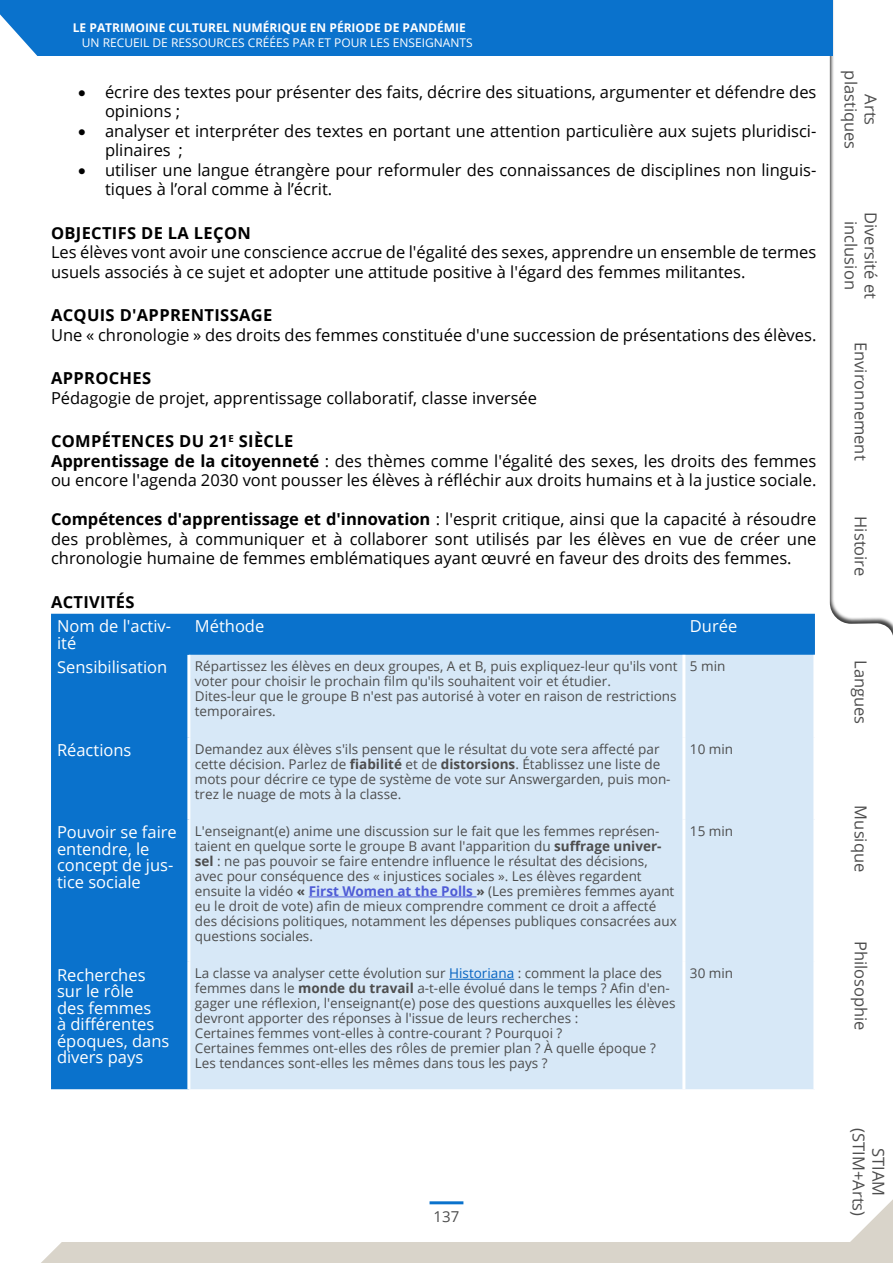
<style>
.page{position:relative;width:893px;height:1263px;background:#fff}
.page>*{position:absolute;margin:0;border:0;box-sizing:border-box;transform-origin:0 0}
.t1{font:16.5px/19.5px "Open Sans";color:#000}
.t2{font:16.5px/16.5px "Open Sans";color:#fff}
.t3{font:16.5px/19.8px "Open Sans";color:#4d4d4d;text-align:center}
.t4{font:700 16.5px "Open Sans";letter-spacing:.02em;color:#000}
.t5{font:15px "Open Sans";color:#4d4d4d}
.t6{font:13.5px/15px "Open Sans";color:#4d4d4d}
.t7{font:12px "Open Sans";color:#fff}
.t8{font:700 12px "Open Sans";color:#fff}
.s1{font-weight:700}
.s2{font-weight:700;color:#4f5cd6}
.s3{color:#0563c1}
</style>
<div class="page">
<div style="left:817px;top:0;width:76px;height:651px;background:#000;opacity:.75"></div>
<div style="left:0;top:0;width:832px;height:56px;background:#0a72cc"></div>
<div style="left:0;top:1242px;width:893px;height:21px;background:#d9d4ca"></div>
<svg style="left:0;top:1242px;width:62px;height:21px"></svg>
<svg style="left:0;top:14px;width:38px;height:42px"></svg>
<hr style="left:430px;top:1201px;width:33px;height:3px;background:#0a72cc">
<svg style="left:850px;top:1199px;width:43px;height:43px"></svg>
<div style="left:51px;top:614px;width:764px;height:475px;background:#0a72cc"></div>
<div style="left:190px;top:655px;width:623px;height:434px;background:#d7e8f7"></div>
<hr style="left:187px;top:655px;width:3px;height:82px;background:#fff">
<hr style="left:813px;top:655px;width:3px;height:82px;background:#fff">
<hr style="left:187px;top:737px;width:3px;height:82px;background:#fff">
<hr style="left:813px;top:737px;width:3px;height:82px;background:#fff">
<hr style="left:187px;top:819px;width:3px;height:143px;background:#fff">
<hr style="left:813px;top:819px;width:3px;height:143px;background:#fff">
<hr style="left:187px;top:962px;width:3px;height:127px;background:#fff">
<hr style="left:813px;top:962px;width:3px;height:127px;background:#fff">
<hr style="left:682px;top:655px;width:3px;height:82px;background:#fff">
<hr style="left:682px;top:737px;width:3px;height:82px;background:#fff">
<hr style="left:682px;top:819px;width:3px;height:143px;background:#fff">
<hr style="left:682px;top:962px;width:3px;height:127px;background:#fff">
<hr style="left:309px;top:896px;width:167px;height:1px;background:#4f5cd6">
<hr style="left:449px;top:979px;width:65px;height:1px;background:#0563c1">
<p class="t8" style="left:73px;top:19px;width:394px">LE PATRIMOINE CULTUREL NUMÉRIQUE EN PÉRIODE DE PANDÉMIE</p>
<p class="t7" style="left:82px;top:34px;width:392px">UN RECUEIL DE RESSOURCES CRÉÉES PAR ET POUR LES ENSEIGNANTS</p>
<p class="t1" style="left:105px;top:82px;width:713px;text-indent:-27px">• écrire des textes pour présenter des faits, décrire des situations, argumenter et défendre des opinions ;</p>
<p class="t1" style="left:105px;top:121px;width:713px;text-indent:-27px">• analyser et interpréter des textes en portant une attention particulière aux sujets pluridisci&shy;plinaires ;</p>
<p class="t1" style="left:105px;top:160px;width:713px;text-indent:-27px">• utiliser une langue étrangère pour reformuler des connaissances de disciplines non linguis&shy;tiques à l’oral comme à l’écrit.</p>
<p class="t4" style="left:51px;top:221px;width:201px">OBJECTIFS DE LA LEÇON</p>
<p class="t1" style="left:51px;top:242px;width:767px">Les élèves vont avoir une conscience accrue de l'égalité des sexes, apprendre un ensemble de termes usuels associés à ce sujet et adopter une attitude positive à l'égard des femmes militantes.</p>
<p class="t4" style="left:51px;top:304px;width:223px">ACQUIS D'APPRENTISSAGE</p>
<p class="t1" style="left:51px;top:325px;width:767px">Une « chronologie » des droits des femmes constituée d'une succession de présentations des élèves.</p>
<p class="t4" style="left:51px;top:367px;width:102px">APPROCHES</p>
<p class="t1" style="left:51px;top:388px;width:488px">Pédagogie de projet, apprentissage collaboratif, classe inversée</p>
<p class="t1" style="left:51px;top:431px;width:767px"><span class="s1">COMPÉTENCES DU 21</span><sup>E</sup> <span class="s1">SIÈCLE<br>Apprentissage de la citoyenneté</span> : des thèmes comme l'égalité des sexes, les droits des femmes ou encore l'agenda 2030 vont pousser les élèves à réfléchir aux droits humains et à la justice sociale.</p>
<p class="t1" style="left:51px;top:509px;width:767px;text-align:justify"><span class="s1">Compétences d'apprentissage et d'innovation</span> : l'esprit critique, ainsi que la capacité à résoudre des problèmes, à communiquer et à collaborer sont utilisés par les élèves en vue de créer une chronologie humaine de femmes emblématiques ayant œuvré en faveur des droits des femmes.</p>
<p class="t4" style="left:51px;top:590px;width:85px">ACTIVITÉS</p>
<p class="t2" style="left:57px;top:618px;width:116px">Nom de l'activ&shy;ité</p>
<p class="t2" style="left:195px;top:618px;width:71px">Méthode</p>
<p class="t2" style="left:690px;top:618px;width:49px">Durée</p>
<p class="t2" style="left:57px;top:659px;width:112px">Sensibilisation</p>
<p class="t6" style="left:195px;top:658px;width:484px">Répartissez les élèves en deux groupes, A et B, puis expliquez-leur qu'ils vont voter pour choisir le prochain film qu'ils souhaitent voir et étudier.<br>Dites-leur que le groupe B n'est pas autorisé à voter en raison de restrictions temporaires.</p>
<p class="t6" style="left:690px;top:658px;width:37px">5 min</p>
<p class="t2" style="left:57px;top:741px;width:76px">Réactions</p>
<p class="t6" style="left:195px;top:741px;width:477px">Demandez aux élèves s'ils pensent que le résultat du vote sera affecté par cette décision. Parlez de <span class="s1">fiabilité</span> et de <span class="s1">distorsions</span>. Établissez une liste de mots pour décrire ce type de système de vote sur Answergarden, puis mon&shy;trez le nuage de mots à la classe.</p>
<p class="t6" style="left:690px;top:741px;width:45px">10 min</p>
<p class="t2" style="left:57px;top:823px;width:121px">Pouvoir se faire entendre, le concept de jus&shy;tice sociale</p>
<p class="t6" style="left:195px;top:823px;width:483px">L'enseignant(e) anime une discussion sur le fait que les femmes représen&shy;taient en quelque sorte le groupe B avant l'apparition du <span class="s1">suffrage univer&shy;sel</span> : ne pas pouvoir se faire entendre influence le résultat des décisions, avec pour conséquence des « injustices sociales ». Les élèves regardent ensuite la vidéo <span class="s1">«</span> <span class="s2">First Women at the Polls</span> <span class="s1">»</span> (Les premières femmes ayant eu le droit de vote) afin de mieux comprendre comment ce droit a affecté des décisions politiques, notamment les dépenses publiques consacrées aux questions sociales.</p>
<p class="t6" style="left:690px;top:823px;width:45px">15 min</p>
<p class="t2" style="left:57px;top:966px;width:114px">Recherches sur le rôle<br>des femmes<br>à différentes époques, dans divers pays</p>
<p class="t6" style="left:195px;top:965px;width:482px">La classe va analyser cette évolution sur <span class="s3">Historiana</span> : comment la place des femmes dans le <span class="s1">monde du travail</span> a-t-elle évolué dans le temps ? Afin d'en&shy;gager une réflexion, l'enseignant(e) pose des questions auxquelles les élèves devront apporter des réponses à l'issue de leurs recherches :<br>Certaines femmes vont-elles à contre-courant ? Pourquoi ?<br>Certaines femmes ont-elles des rôles de premier plan ? À quelle époque ?<br>Les tendances sont-elles les mêmes dans tous les pays ?</p>
<p class="t6" style="left:690px;top:965px;width:45px">30 min</p>
<p class="t5" style="left:434px;top:1206px;width:27px">137</p>
<p class="t3" style="left:881px;top:70px;width:80px;rotate:90deg">Arts plastiques</p>
<p class="t3" style="left:881px;top:212px;width:88px;rotate:90deg">Diversité et inclusion</p>
<p class="t3" style="left:871px;top:342px;width:120px;rotate:90deg">Environnement</p>
<p class="t3" style="left:871px;top:516px;width:62px;rotate:90deg">Histoire</p>
<p class="t3" style="left:871px;top:660px;width:66px;rotate:90deg">Langues</p>
<p class="t3" style="left:871px;top:805px;width:68px;rotate:90deg">Musique</p>
<p class="t3" style="left:871px;top:941px;width:91px;rotate:90deg">Philosophie</p>
<p class="t3" style="left:889px;top:1128px;width:89px;rotate:90deg">STIAM (STIM+Arts)</p>
</div>
